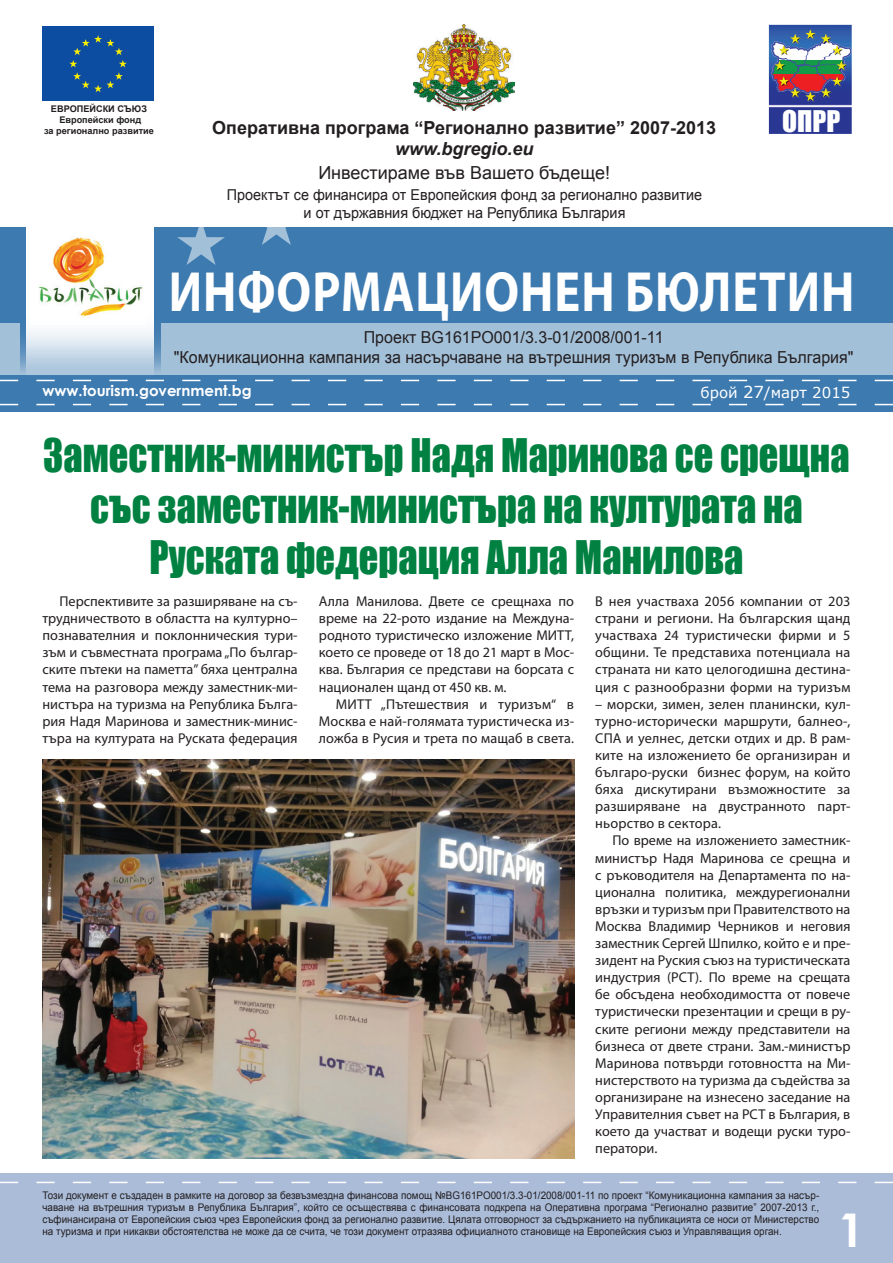
<style>
.page{position:relative;width:893px;height:1263px;background:#fff}
.page>*{position:absolute;margin:0;border:0;box-sizing:border-box;transform-origin:0 0}
.t1{font:700 57px "Myriad Pro";letter-spacing:.02em;color:#fff;scale:.85 1}
.t2{font:700 46.5px "Century Gothic";color:#fff}
.t3{font:42.6px/51px "Impact";color:#008141;text-align:center;scale:.9 1}
.t4{font:27.6px "Impact";color:#fff}
.t5{font:700 18px "Arial";color:#231f20}
.t6{font:18px "Arial";color:#231f20}
.t7{font:italic 700 18px "Arial";color:#231f20}
.t8{font:16.5px/19.8px "Arial";color:#231f20;text-align:center}
.t9{font:15px/18px "Arial";color:#231f20;text-align:center;scale:.96 1}
.t10{font:700 15px "Century Gothic";color:#fff}
.t11{font:15px "Verdana";color:#fff}
.t12{font:14.25px/17.1px "Myriad Pro";letter-spacing:.005em;color:#231f20;text-align:justify}
.t13{font:10.5px/12px "Arial";color:#231f20;text-align:justify;scale:.94 1}
.t14{font:700 9.15px/10.9px "Arial";color:#231f20;text-align:center}
.s1{font-size:16.5px}
</style>
<div class="page">
<div style="left:0;top:1174px;width:893px;height:89px;background:#abbcd9"></div>
<svg style="left:0;top:1182px;width:893px;height:1px"></svg>
<div style="left:0;top:227px;width:893px;height:185px;background:#3d7ab0"></div>
<svg style="left:177px;top:227px;width:48px;height:38px"></svg>
<svg style="left:262px;top:227px;width:29px;height:18px"></svg>
<div style="left:0;top:324px;width:893px;height:51px;background:#a3c0d9"></div>
<svg style="left:0;top:380px;width:893px;height:1px"></svg>
<svg style="left:0;top:404px;width:893px;height:1px"></svg>
<div style="left:42px;top:27px;width:112px;height:74px;background:#0d4da1"></div>
<svg style="left:42px;top:26px;width:85px;height:66px"></svg>
<img style="left:769px;top:25px;width:83px;height:109px">
<img style="left:771px;top:29px;width:81px;height:73px">
<img style="left:414px;top:25px;width:100px;height:85px">
<svg style="left:20px;top:324px;width:140px;height:58px"></svg>
<svg style="left:26px;top:227px;width:128px;height:155px"></svg>
<div style="left:31px;top:230px;width:115px;height:95px;background:#fff"></div>
<img style="left:39px;top:237px;width:104px;height:80px">
<img style="left:43px;top:759px;width:531px;height:399px">
<p class="t14" style="left:44px;top:103px;width:111px">ЕВРОПЕЙСКИ СЪЮЗ<br>Европейски фонд<br>за регионално развитие</p>
<p class="t5" style="left:212px;top:115px;width:505px">Оперативна програма “Регионално развитие” 2007-2013</p>
<h3 class="t4" style="left:782px;top:99px;width:60px">ОПРР</h3>
<p class="t7" style="left:395px;top:137px;width:140px">www.bgregio.eu</p>
<p class="t6" style="left:318px;top:161px;width:293px">Инвестираме във Вашето бъдеще!</p>
<p class="t9" style="left:227px;top:186px;width:497px">Проектът се финансира от Европейския фонд за регионално развитие и от държавния бюджет на Република България</p>
<h1 class="t1" style="left:169px;top:254px;width:808px">информационен бюлетин</h1>
<p class="t8" style="left:174px;top:328px;width:681px">Проект BG161PO001/3.3-01/2008/001-11<br>"Комуникационна кампания за насърчаване на вътрешния туризъм в Република България"</p>
<p class="t10" style="left:43px;top:379px;width:211px">www.tourism.government.bg</p>
<p class="t11" style="left:700px;top:383px;width:152px">брой <span class="s1">27</span>/март 2015</p>
<h3 class="t3" style="left:43px;top:429px;width:897px">Замeстник-министър Надя Маринова се срещна със заместник-министъра на културата на<br>Руската федерация Алла Манилова</h3>
<p class="t12" style="left:43px;top:592px;width:257px;text-indent:17px">Перспективите за разширяване на съ&shy;трудничеството в областта на културно– познавателния и поклонническия тури&shy;зъм и съвместната програма „По българ&shy;ските пътеки на паметта” бяха централна тема на разговора между заместник-ми&shy;нистъра на туризма на Република Бълга&shy;рия Надя Маринова и заместник-минис&shy;търа на културата на Руската федерация</p>
<p class="t12" style="left:319px;top:592px;width:257px">Алла Манилова. Двете се срещнаха по време на 22-рото издание на Междуна&shy;родното туристическо изложение МИТТ, което се проведе от 18 до 21 март в Мос&shy;ква. България се представи на борсата с национален щанд от 450 кв. м.</p>
<p class="t12" style="left:595px;top:592px;width:257px">В нея участваха 2056 компании от 203 страни и региони. На българския щанд участваха 24 туристически фирми и 5 общини. Те представиха потенциала на страната ни като целогодишна дестина&shy;ция с разнообразни форми на туризъм</p>
<p class="t12" style="left:595px;top:695px;width:257px">– морски, зимен, зелен планински, кул&shy;турно-исторически маршрути, балнео-, СПА и уелнес, детски отдих и др. В рам&shy;ките на изложението бе организиран и българо-руски бизнес форум, на който бяха дискутирани възможностите за разширяване на двустранното парт&shy;ньорство в сектора.</p>
<p class="t12" style="left:595px;top:832px;width:257px;text-indent:17px">По време на изложението заместник&shy;министър Надя Маринова се срещна и с ръководителя на Департамента по на&shy;ционална политика, междурегионални връзки и туризъм при Правителството на Москва Владимир Черников и неговия заместник Сергей Шпилко, който е и пре&shy;зидент на Руския съюз на туристическата индустрия (РСТ). По време на срещата бе обсъдена необходимостта от повече туристически презентации и срещи в ру&shy;ските региони между представители на бизнеса от двете страни. Зам.-министър Маринова потвърди готовността на Ми&shy;нистерството на туризма да съдейства за организиране на изнесено заседание на Управителния съвет на РСТ в България, в което да участват и водещи руски туро&shy;ператори.</p>
<p class="t12" style="left:319px;top:695px;width:257px;text-indent:17px">МИТТ „Пътешествия и туризъм“ в Москва е най-голямата туристическа из&shy;ложба в Русия и трета по мащаб в света.</p>
<p class="t13" style="left:43px;top:1190px;width:828px">Този документ е създаден в рамките на договор за безвъзмездна финансова помощ №BG161PO001/3.3-01/2008/001-11 по проект “Комуникационна кампания за насър&shy;чаване на вътрешния туризъм в Република България”, който се осъществява с финансовата подкрепа на Оперативна програма “Регионално развитие” 2007-2013 г., съфинансирана от Европейския съюз чрез Европейския фонд за регионално развитие. Цялата отговорност за съдържанието на публикацията се носи от Министерство на туризма и при никакви обстоятелства не може да се счита, че този документ отразява официалното становище на Европейския съюз и Управляващия орган.</p>
<h2 class="t2" style="left:838px;top:1195px;width:28px">1</h2>
</div>
